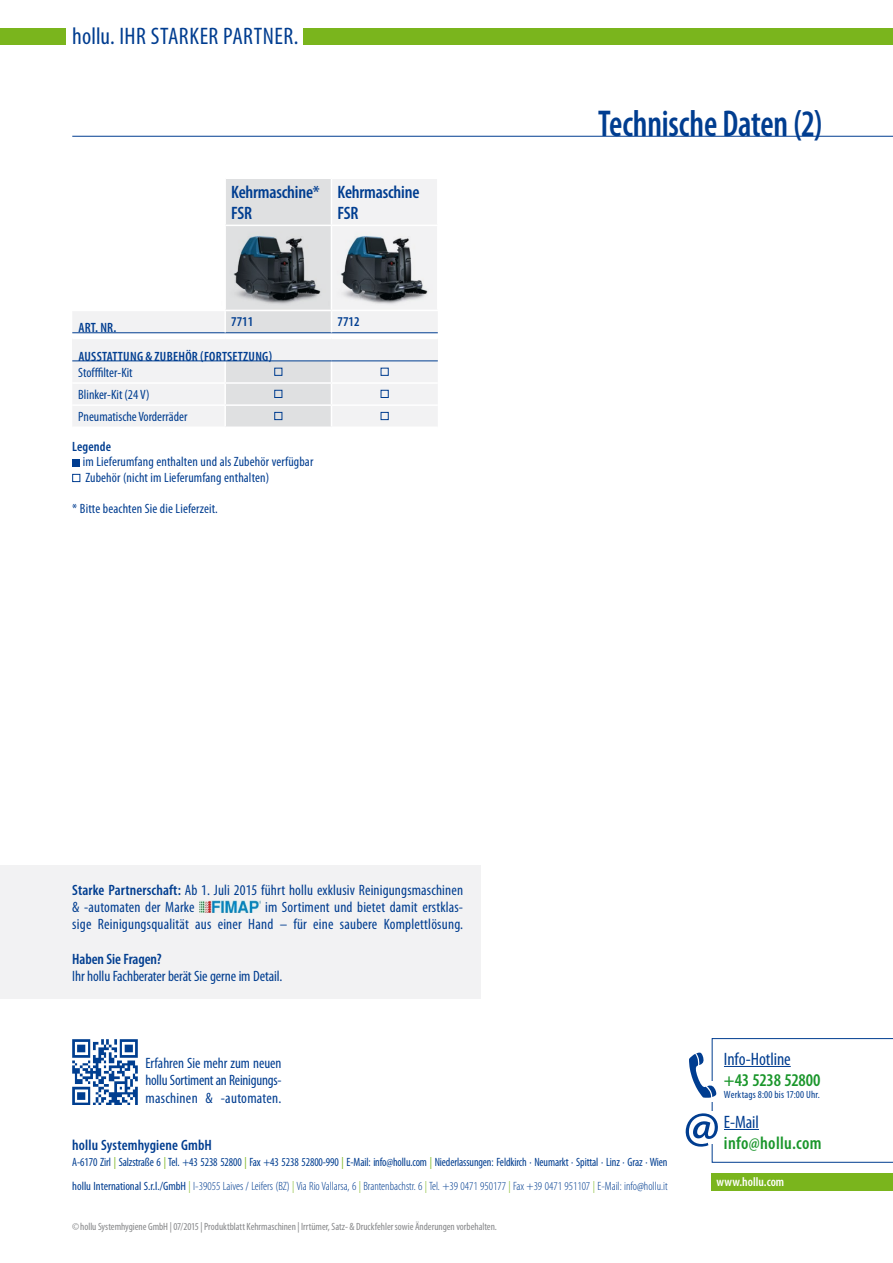
<style>
.page{position:relative;width:893px;height:1263px;background:#fff}
.page>*{position:absolute;margin:0;border:0;box-sizing:border-box;transform-origin:0 0}
.t1{font:600 condensed 37.5px "Myriad Pro";letter-spacing:-.005em;color:#003d90;scale:.9 1}
.t2{font:condensed 24px "Myriad Pro";letter-spacing:.02em;color:#003d90}
.t3{font:600 condensed 18px/21.6px "Myriad Pro";letter-spacing:-.01em;color:#003d90}
.t4{font:condensed 18px "Myriad Pro";letter-spacing:-.005em;color:#003d90}
.t5{font:600 condensed 18px "Myriad Pro";letter-spacing:.015em;color:#1a962b}
.t6{font:600 condensed 18px "Myriad Pro";letter-spacing:-.01em;color:#1a962b}
.t7{font:condensed 15px/17.2px "Myriad Pro";letter-spacing:.01em;color:#003d90;text-align:justify}
.t8{font:600 condensed 15px "Myriad Pro";letter-spacing:.005em;color:#003d90}
.t9{font:condensed 13.5px/22.2px "Myriad Pro";letter-spacing:.01em;color:#003d90}
.t10{font:600 condensed 13.5px "Myriad Pro";letter-spacing:.02em;color:#003d90}
.t11{font:600 condensed 12.75px "Myriad Pro";letter-spacing:.005em;color:#fff}
.t12{font:condensed 12px/24px "Myriad Pro";letter-spacing:-.01em;color:#003d90;scale:.95 1}
.t13{font:condensed 10.5px "Myriad Pro";letter-spacing:-.005em;color:#87888a}
.t14{font:condensed 10.5px "Myriad Pro";letter-spacing:.015em;color:#003d90}
.s1{font-weight:600}
.s2{color:#7ab51d}
.s3{font-weight:300;color:#7ab51d}
.s4{font-weight:300}
</style>
<div class="page">
<div style="left:0;top:28px;width:65px;height:16px;background:#7ab51d"></div>
<div style="left:303px;top:28px;width:590px;height:16px;background:#7ab51d"></div>
<hr style="left:72px;top:136px;width:821px;height:1px;background:#003d90">
<div style="left:0;top:865px;width:480px;height:133px;background:#f2f2f3"></div>
<div style="left:712px;top:1173px;width:181px;height:17px;background:#7ab51d"></div>
<img style="left:72px;top:1039px;width:66px;height:65px">
<img style="left:199px;top:901px;width:61px;height:11px">
<div style="left:72px;top:338px;width:366px;height:23px;background:#f2f2f3"></div>
<hr style="left:72px;top:338px;width:153px;height:1px;background:#fff">
<hr style="left:225px;top:338px;width:106px;height:1px;background:#fff">
<hr style="left:331px;top:338px;width:107px;height:1px;background:#fff">
<svg style="left:72px;top:361px;width:366px;height:65px"></svg>
<hr style="left:72px;top:360px;width:153px;height:1px;background:#003d90">
<hr style="left:225px;top:360px;width:106px;height:1px;background:#003d90">
<hr style="left:331px;top:360px;width:107px;height:1px;background:#003d90">
<div style="left:274px;top:368px;width:8px;height:8px;border:1px solid #003d90"></div>
<div style="left:381px;top:368px;width:8px;height:8px;border:1px solid #003d90"></div>
<div style="left:274px;top:390px;width:8px;height:8px;border:1px solid #003d90"></div>
<div style="left:381px;top:390px;width:8px;height:8px;border:1px solid #003d90"></div>
<div style="left:274px;top:412px;width:8px;height:8px;border:1px solid #003d90"></div>
<div style="left:381px;top:412px;width:8px;height:8px;border:1px solid #003d90"></div>
<div style="left:72px;top:459px;width:8px;height:7px;background:#003d90"></div>
<div style="left:72px;top:474px;width:8px;height:8px;border:1px solid #003d90"></div>
<svg style="left:72px;top:179px;width:366px;height:154px"></svg>
<hr style="left:71px;top:179px;width:2px;height:46px;background:#fff">
<hr style="left:224px;top:179px;width:2px;height:46px;background:#fff">
<hr style="left:331px;top:179px;width:1px;height:46px;background:#fff">
<hr style="left:437px;top:179px;width:1px;height:46px;background:#fff">
<hr style="left:71px;top:225px;width:154px;height:1px;background:#fff">
<hr style="left:71px;top:226px;width:2px;height:84px;background:#fff">
<hr style="left:331px;top:225px;width:107px;height:1px;background:#fff">
<hr style="left:437px;top:226px;width:1px;height:84px;background:#fff">
<hr style="left:71px;top:310px;width:154px;height:1px;background:#fff">
<hr style="left:331px;top:310px;width:107px;height:1px;background:#fff">
<img style="left:222px;top:225px;width:106px;height:89px">
<img style="left:328px;top:225px;width:108px;height:89px">
<svg style="left:689px;top:1038px;width:204px;height:124px"></svg>
<h2 class="t2" style="left:72px;top:22px;width:228px">hollu. IHR STARKER PARTNER.</h2>
<p class="t10" style="left:78px;top:320px;width:39px">ART. NR.</p>
<p class="t3" style="left:231px;top:181px;width:90px">Kehrmaschine*<br>FSR</p>
<p class="t3" style="left:337px;top:181px;width:84px">Kehrmaschine<br>FSR</p>
<p class="t10" style="left:231px;top:314px;width:24px">7711</p>
<p class="t10" style="left:337px;top:314px;width:24px">7712</p>
<p class="t10" style="left:78px;top:348px;width:195px">AUSSTATTUNG &amp; ZUBEHÖR (FORTSETZUNG)</p>
<p class="t9" style="left:78px;top:361px;width:111px">Stofffilter-Kit<br>Blinker-Kit (24 V)<br>Pneumatische Vorderräder</p>
<p class="t10" style="left:72px;top:438px;width:40px">Legende</p>
<p class="t9" style="left:83px;top:454px;width:232px;line-height:15.5px">im Lieferumfang enthalten und als Zubehör verfügbar<br>Zubehör (nicht im Lieferumfang enthalten)</p>
<p class="t9" style="left:72px;top:497px;width:147px">* Bitte beachten Sie die Lieferzeit.</p>
<h1 class="t1" style="left:598px;top:100px;width:251px">Technische Daten (2)</h1>
<p class="t7" style="left:72px;top:881px;width:392px"><span class="s1">Starke Partnerschaft:</span> Ab 1. Juli 2015 führt hollu exklusiv Reinigungsmaschinen &amp; -automaten der Marke</p>
<p class="t7" style="left:72px;top:898px;width:392px;text-align:right">im Sortiment und bietet damit erstklas-<br>sige Reinigungsqualität aus einer Hand – für eine saubere Komplettlösung.</p>
<p class="t8" style="left:72px;top:950px;width:91px">Haben Sie Fragen?</p>
<p class="t7" style="left:72px;top:967px;width:211px">Ihr hollu Fachberater berät Sie gerne im Detail.</p>
<p class="t7" style="left:145px;top:1054px;width:138px">Erfahren Sie mehr zum neuen hollu Sortiment an Reinigungs&shy;maschinen &amp; -automaten.</p>
<p class="t8" style="left:72px;top:1136px;width:141px">hollu Systemhygiene GmbH</p>
<p class="t12" style="left:72px;top:1150px;width:628px">A-6170 Zirl <span class="s2">|</span> Salzstraße 6 <span class="s2">|</span> Tel. +43 5238 52800 <span class="s2">|</span> Fax +43 5238 52800-990 <span class="s2">|</span> E-Mail: info@hollu.com <span class="s2">|</span> Niederlassungen: Feldkirch · Neumarkt · Spittal · Linz · Graz · Wien hollu International S.r.l./GmbH <span class="s3">|</span> <span class="s4">I-39055 Laives / Leifers (BZ)</span> <span class="s3">|</span> <span class="s4">Via Rio Vallarsa, 6</span> <span class="s3">|</span> <span class="s4">Brantenbachstr. 6</span> <span class="s3">|</span> <span class="s4">Tel. +39 0471 950177</span> <span class="s3">|</span> <span class="s4">Fax +39 0471 951107</span> <span class="s3">|</span> <span class="s4">E-Mail: info@hollu.it</span></p>
<p class="t13" style="left:72px;top:1220px;width:426px">©hollu Systemhygiene GmbH | 07/2015 | Produktblatt Kehrmaschinen | Irrtümer, Satz- &amp; Druckfehler sowie Änderungen vorbehalten.</p>
<p class="t4" style="left:724px;top:1048px;width:68px">Info-Hotline</p>
<p class="t6" style="left:724px;top:1068px;width:98px">+43 5238 52800</p>
<p class="t14" style="left:724px;top:1088px;width:98px">Werktags 8:00 bis 17:00 Uhr.</p>
<p class="t4" style="left:724px;top:1111px;width:37px">E-Mail</p>
<p class="t5" style="left:724px;top:1131px;width:99px">info@hollu.com</p>
<p class="t11" style="left:716px;top:1174px;width:69px">www.hollu.com</p>
</div>
